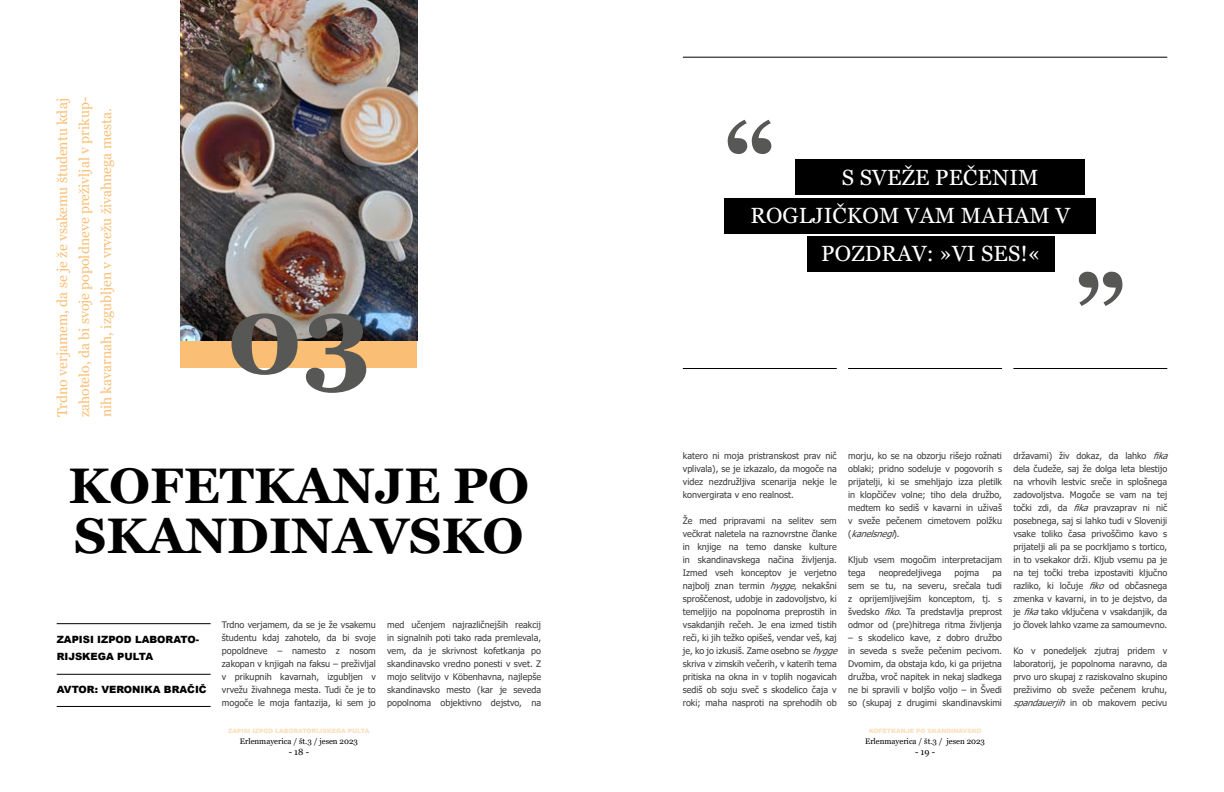
<style>
.page{position:relative;width:1224px;height:792px;background:#fff}
.page>*{position:absolute;margin:0;border:0;box-sizing:border-box;transform-origin:0 0}
.t1{font:700 110px "Georgia";color:#575756}
.t2{font:700 100px "Georgia";color:#575756}
.t3{font:700 50px/50px "Georgia";color:#000}
.t4{font:22px "Georgia";letter-spacing:.01em;color:#fff}
.t5{font:14px/22px "Georgia";color:#fabf75;text-align:justify}
.t6{font:900 10px/17px "Arial";color:#000}
.t7{font:9px/13px "Tahoma";color:#3c3c3b;text-align:justify}
.t8{font:9px "Georgia";color:#000}
.t9{font:8px "Georgia";color:#000}
.t10{font:900 6px "Arial";color:#fabf75}
.s1{font-style:italic}
</style>
<div class="page">
<div style="left:181px;top:339px;width:236px;height:29px;background:#fabf75"></div>
<img style="left:181px;top:0;width:236px;height:340px">
<hr style="left:57px;top:674px;width:154px;height:1px;background:#000">
<hr style="left:57px;top:623px;width:154px;height:1px;background:#000">
<hr style="left:57px;top:706px;width:154px;height:1px;background:#000">
<div style="left:795px;top:160px;width:290px;height:35px;background:#000"></div>
<div style="left:724px;top:198px;width:372px;height:35px;background:#000"></div>
<div style="left:807px;top:236px;width:248px;height:36px;background:#000"></div>
<hr style="left:683px;top:368px;width:154px;height:1px;background:#000">
<hr style="left:848px;top:368px;width:154px;height:1px;background:#000">
<hr style="left:683px;top:57px;width:484px;height:1px;background:#000">
<hr style="left:1013px;top:368px;width:154px;height:1px;background:#000">
<h3 class="t5" style="left:52px;top:417px;width:322px;rotate:-90deg">Trdno verjamem, da se je že vsakemu študentu kdaj zahotelo, da bi svoje popoldneve preživljal v prikup&shy;nih kavarnah, izgubljen v vrvežu živahnega mesta.</h3>
<h1 class="t1" style="left:226px;top:264px;width:147px">03</h1>
<h3 class="t3" style="left:68px;top:461px;width:462px">KOFETKANJE PO<br>SKANDINAVSKO</h3>
<p class="t6" style="left:57px;top:630px;width:144px">ZAPISI IZPOD LABORATO-<br>RIJSKEGA PULTA</p>
<p class="t6" style="left:57px;top:681px;width:152px">AVTOR: VERONIKA BRAČIČ</p>
<p class="t7" style="left:222px;top:619px;width:155px">Trdno verjamem, da se je že vsakemu študentu kdaj zahotelo, da bi svoje popoldneve – namesto z nosom zakopan v knjigah na faksu – preživljal v prikupnih kavarnah, izgubljen v vrvežu živahnega mesta. Tudi če je to mogoče le moja fantazija, ki sem jo</p>
<p class="t10" style="left:228px;top:727px;width:143px">ZAPISI IZPOD LABORATORIJSKEGA PULTA</p>
<p class="t9" style="left:240px;top:737px;width:120px">Erlenmayerica / št.3 / jesen 2023</p>
<p class="t8" style="left:289px;top:747px;width:22px">- 18 -</p>
<p class="t7" style="left:387px;top:619px;width:155px">med učenjem najrazličnejših reakcij in signalnih poti tako rada premlevala, vem, da je skrivnost kofetkanja po skandinavsko vredno ponesti v svet. Z mojo selitvijo v Köbenhavna, najlepše skandinavsko mesto (kar je seveda popolnoma objektivno dejstvo, na</p>
<h2 class="t2" style="left:724px;top:95px;width:53px">“</h2>
<h3 class="t4" style="left:842px;top:164px;width:198px">S SVEŽE PEČENIM</h3>
<h3 class="t4" style="left:750px;top:202px;width:321px">ROGLJIČKOM VAM MAHAM V</h3>
<h3 class="t4" style="left:821px;top:241px;width:221px">POZDRAV: »VI SES!«</h3>
<h2 class="t2" style="left:1126px;top:330px;width:53px;rotate:-180deg">“</h2>
<p class="t7" style="left:683px;top:449px;width:155px">katero ni moja pristranskost prav nič vplivala), se je izkazalo, da mogoče na videz nezdružljiva scenarija nekje le konvergirata v eno realnost.</p>
<p class="t7" style="left:683px;top:514px;width:160px;text-align:left">Že med pripravami na selitev sem večkrat naletela na raznovrstne članke in knjige na temo danske kulture in skandinavskega načina življenja.<br>Izmed vseh konceptov je verjetno najbolj znan termin <span class="s1">hygge</span>, nekakšni sproščenost, udobje in zadovoljstvo, ki temeljijo na popolnoma preprostih in vsakdanjih rečeh. Je ena izmed tistih reči, ki jih težko opišeš, vendar veš, kaj je, ko jo izkusiš. Zame osebno se <span class="s1">hygge </span>skriva v zimskih večerih, v katerih tema pritiska na okna in v toplih nogavicah sediš ob soju sveč s skodelico čaja v roki; maha nasproti na sprehodih ob</p>
<p class="t7" style="left:848px;top:449px;width:155px">morju, ko se na obzorju rišejo rožnati oblaki; pridno sodeluje v pogovorih s prijatelji, ki se smehljajo izza pletilk in klopčičev volne; tiho dela družbo, medtem ko sediš v kavarni in uživaš v sveže pečenem cimetovem polžku ( <span class="s1">kanelsnegl</span>) .</p>
<p class="t7" style="left:848px;top:553px;width:155px">Kljub vsem mogočim interpretacijam tega</p>
<p class="t7" style="left:879px;top:566px;width:64px">neopredeljivega</p>
<p class="t7" style="left:955px;top:566px;width:26px">pojma</p>
<p class="t7" style="left:848px;top:566px;width:155px;text-indent:144px">pa sem se tu, na severu, srečala tudi z oprijemljivejšim konceptom, tj. s švedsko <span class="s1">fiko</span>. Ta predstavlja preprost odmor od (pre)hitrega ritma življenja</p>
<p class="t7" style="left:848px;top:631px;width:155px">– s skodelico kave, z dobro družbo in seveda s sveže pečenim pecivom.<br>Dvomim, da obstaja kdo, ki ga prijetna družba, vroč napitek in nekaj sladkega ne bi spravili v boljšo voljo – in Švedi so (skupaj z drugimi skandinavskimi</p>
<p class="t10" style="left:869px;top:727px;width:114px">KOFETKANJE PO SKANDINAVSKO</p>
<p class="t9" style="left:865px;top:737px;width:121px">Erlenmayerica / št.3 / jesen 2023</p>
<p class="t8" style="left:915px;top:747px;width:22px">- 19 -</p>
<p class="t7" style="left:1013px;top:449px;width:160px;text-align:left">državami) živ dokaz, da lahko <span class="s1">fika </span>dela čudeže, saj že dolga leta blestijo na vrhovih lestvic sreče in splošnega zadovoljstva. Mogoče se vam na tej točki zdi, da <span class="s1">fika</span> pravzaprav ni nič posebnega, saj si lahko tudi v Sloveniji vsake toliko časa privoščimo kavo s prijatelji ali pa se pocrkljamo s tortico, in to vsekakor drži. Kljub vsemu pa je na tej točki treba izpostaviti ključno razliko, ki ločuje <span class="s1">fiko</span> od občasnega zmenka v kavarni, in to je dejstvo, da je <span class="s1">fika</span>tako vključena v vsakdanjik, da jo človek lahko vzame za samoumevno.</p>
<p class="t7" style="left:1013px;top:644px;width:155px">Ko v ponedeljek zjutraj pridem v laboratorij, je popolnoma naravno, da prvo uro skupaj z raziskovalno skupino preživimo ob sveže pečenem kruhu, <span class="s1">spandauerjih</span> in ob makovem pecivu</p>
</div>
